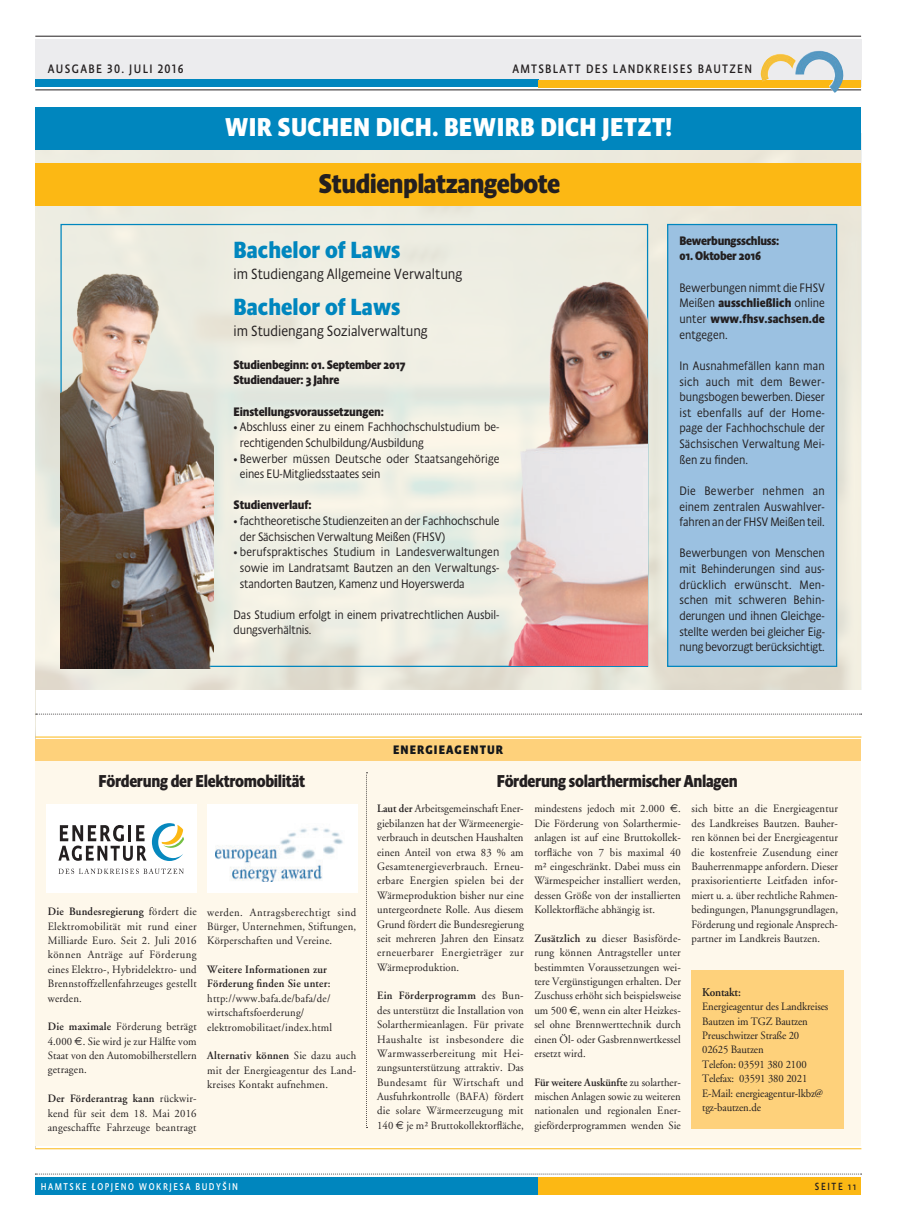
<style>
.page{position:relative;width:897px;height:1230px;background:#fff}
.page>*{position:absolute;margin:0;border:0;box-sizing:border-box;transform-origin:0 0}
.t1{font:700 27.5px "Absara Sans Head OT";letter-spacing:-.02em;color:#231f20}
.t2{font:700 26.25px "Absara Sans Head OT";letter-spacing:.01em;color:#fff}
.t3{font:700 23.75px "Absara Sans Head OT";color:#0086be}
.t4{font:700 17.5px "Absara Sans Head OT";letter-spacing:-.02em;color:#231f20;scale:.95 1}
.t5{font:300 15px "Absara Sans Head OT";color:#231f20}
.t6{font:300 12.5px/15.6px "Absara Sans Head OT";letter-spacing:-.01em;color:#231f20;text-align:justify}
.t7{font:700 12.5px/15.6px "Absara Sans Head OT";letter-spacing:-.02em;color:#231f20}
.t8{font:12.5px "Absara Sans Head OT";letter-spacing:.1em;color:#231f20}
.t9{font:700 12.5px "Absara Sans Head OT";letter-spacing:.085em;color:#14171a}
.t10{font:600 11.88px "Adobe Garamond";letter-spacing:-.01em;color:#231f20;scale:.95 1}
.t11{font:11.25px/14.4px "Adobe Garamond";letter-spacing:.01em;color:#231f20;text-align:justify;scale:.95 1}
.t12{font:11.25px/14.4px "Adobe Garamond";letter-spacing:-.01em;color:#231f20;scale:.95 1}
.t13{font:600 11.25px/14.4px "Adobe Garamond";letter-spacing:.02em;color:#231f20;scale:.95 1}
.t14{font:10.62px "Absara Sans Head OT";letter-spacing:.16em;color:#231f20;scale:.95 1}
.t15{font:10px "Absara Sans Head OT";letter-spacing:.16em;color:#fff;scale:.95 1}
.s1{font-weight:700}
.s2{font-weight:600}
.s3{font-family:"Euro Sans"}
</style>
<div class="page">
<div style="left:35px;top:1177px;width:504px;height:17px;background:#0086be"></div>
<div style="left:538px;top:1177px;width:323px;height:18px;background:#fcb814"></div>
<svg style="left:35px;top:1173px;width:827px;height:1px"></svg>
<div style="left:35px;top:39px;width:826px;height:48px;background:#ececee"></div>
<div style="left:35px;top:80px;width:504px;height:7px;background:#0086be"></div>
<div style="left:538px;top:80px;width:323px;height:7px;background:#fcb814"></div>
<hr style="left:35px;top:90px;width:826px;height:1px;background:#231f20">
<hr style="left:35px;top:36px;width:826px;height:1px;background:#231f20">
<img style="left:760px;top:51px;width:84px;height:42px">
<img style="left:35px;top:690px;width:1px;height:458px">
<img style="left:35px;top:149px;width:826px;height:540px">
<div style="left:35px;top:107px;width:826px;height:42px;background:#0086be"></div>
<div style="left:35px;top:163px;width:826px;height:43px;background:#fcb814"></div>
<img style="left:61px;top:259px;width:152px;height:409px">
<img style="left:493px;top:267px;width:154px;height:398px">
<div style="left:667px;top:224px;width:170px;height:443px;background:#9bc1e1;border:1px solid #0086be"></div>
<div style="left:35px;top:741px;width:826px;height:404px;background:#fef8eb"></div>
<svg style="left:366px;top:772px;width:1px;height:356px"></svg>
<hr style="left:35px;top:1148px;width:826px;height:1px;background:#fcb814">
<div style="left:35px;top:739px;width:826px;height:21px;background:#fed17b"></div>
<hr style="left:35px;top:736px;width:826px;height:1px;background:#fcb814">
<div style="left:207px;top:804px;width:151px;height:89px;background:#fff"></div>
<img style="left:215px;top:827px;width:128px;height:54px">
<div style="left:46px;top:804px;width:150px;height:89px;background:#fff"></div>
<svg style="left:152px;top:823px;width:32px;height:38px"></svg>
<svg style="left:58px;top:825px;width:88px;height:36px"></svg>
<svg style="left:59px;top:868px;width:125px;height:6px"></svg>
<svg style="left:36px;top:714px;width:825px;height:1px"></svg>
<div style="left:691px;top:970px;width:153px;height:158px;background:#fed17b"></div>
<p class="t8" style="left:48px;top:61px;width:137px">AUSGABE 30. JULI 2016</p>
<p class="t8" style="left:512px;top:61px;width:241px">AMTSBLATT DES LANDKREISES BAUTZEN</p>
<h2 class="t2" style="left:225px;top:112px;width:449px">WIR SUCHEN DICH. BEWIRB DICH JETZT!</h2>
<h1 class="t1" style="left:318px;top:167px;width:243px">Studienplatzangebote</h1>
<h3 class="t3" style="left:233px;top:236px;width:168px">Bachelor of Laws</h3>
<h3 class="t5" style="left:233px;top:265px;width:230px">im Studiengang Allgemeine Verwaltung</h3>
<h3 class="t3" style="left:233px;top:293px;width:168px">Bachelor of Laws</h3>
<h3 class="t5" style="left:233px;top:321px;width:196px">im Studiengang Sozialverwaltung</h3>
<p class="t7" style="left:233px;top:357px;width:173px">Studienbeginn: 01. September 2017<br>Studiendauer: 3 Jahre</p>
<p class="t7" style="left:233px;top:403px;width:152px">Einstellungsvoraussetzungen:</p>
<p class="t6" style="left:240px;top:419px;width:261px;text-indent:-6px">• Abschluss einer zu einem Fachhochschulstudium be&shy;rechtigenden Schulbildung/Ausbildung</p>
<p class="t6" style="left:240px;top:450px;width:261px;text-indent:-6px">• Bewerber müssen Deutsche oder Staatsangehörige eines EU-Mitgliedsstaates sein</p>
<p class="t7" style="left:233px;top:497px;width:80px">Studienverlauf:</p>
<p class="t6" style="left:240px;top:513px;width:261px;text-indent:-6px">• fachtheoretische Studienzeiten an der Fachhochschule der Sächsischen Verwaltung Meißen (FHSV)</p>
<p class="t6" style="left:240px;top:544px;width:261px;text-indent:-6px">• berufspraktisches Studium in Landesverwaltungen sowie im Landratsamt Bautzen an den Verwaltungs&shy;standorten Bautzen, Kamenz und Hoyerswerda</p>
<p class="t6" style="left:233px;top:607px;width:267px">Das Studium erfolgt in einem privatrechtlichen Ausbil&shy;dungsverhältnis.</p>
<p class="t7" style="left:679px;top:233px;width:101px">Bewerbungsschluss:</p>
<p class="t7" style="left:679px;top:248px;width:83px">01. Oktober 2016</p>
<p class="t6" style="left:679px;top:280px;width:147px">Bewerbungen nimmt die FHSV Meißen <span class="s1">ausschließlich</span> online unter <span class="s1">www.fhsv.sachsen.de </span>entgegen.</p>
<p class="t6" style="left:679px;top:358px;width:147px">In Ausnahmefällen kann man sich auch mit dem Bewer&shy;bungsbogen bewerben. Dieser ist ebenfalls auf der Home&shy;page der Fachhochschule der Sächsischen Verwaltung Mei&shy;ßen zu finden.</p>
<p class="t6" style="left:679px;top:483px;width:147px">Die Bewerber nehmen an einem zentralen Auswahlver&shy;fahren an der FHSV Meißen teil.</p>
<p class="t6" style="left:679px;top:545px;width:147px">Bewerbungen von Menschen mit Behinderungen sind aus&shy;drücklich erwünscht. Men&shy;schen mit schweren Behin&shy;derungen und ihnen Gleichge&shy;stellte werden bei gleicher Eig&shy;nung bevorzugt berücksichtigt.</p>
<p class="t9" style="left:393px;top:742px;width:112px">ENERGIEAGENTUR</p>
<h3 class="t4" style="left:99px;top:770px;width:219px">Förderung der Elektromobilität</h3>
<p class="t11" style="left:48px;top:904px;width:158px"><span class="s2">Die Bundesregierung</span> fördert die Elektromobilität mit rund einer Milliarde Euro. Seit 2. Juli 2016 können Anträge auf Förderung eines Elektro-, Hybridelektro- und Brennstoffzellenfahrzeuges gestellt werden.</p>
<p class="t11" style="left:48px;top:1019px;width:158px"><span class="s2">Die maximale</span> Förderung beträgt 4.000 <span class="s3">€</span>. Sie wird je zur Hälfte vom Staat von den Automobilherstellern getragen.</p>
<p class="t11" style="left:48px;top:1091px;width:158px"><span class="s2">Der Förderantrag kann</span> rückwir&shy;kend für seit dem 18. Mai 2016 angeschaffte Fahrzeuge beantragt</p>
<p class="t11" style="left:207px;top:905px;width:158px">werden. Antragsberechtigt sind Bürger, Unternehmen, Stiftungen, Körperschaften und Vereine.</p>
<p class="t13" style="left:207px;top:962px;width:131px">Weitere Informationen zur<br>Förderung finden Sie unter:</p>
<p class="t11" style="left:207px;top:991px;width:133px;text-align:left">http://www.bafa.de/bafa/de/ wirtschaftsfoerderung/ elektromobilitaet/index.html</p>
<p class="t11" style="left:207px;top:1048px;width:158px"><span class="s2">Alternativ können</span> Sie dazu auch mit der Energieagentur des Land&shy;kreises Kontakt aufnehmen.</p>
<h3 class="t4" style="left:497px;top:770px;width:255px">Förderung solarthermischer Anlagen</h3>
<p class="t11" style="left:377px;top:802px;width:156px"><span class="s2">Laut der</span> Arbeitsgemeinschaft Ener&shy;giebilanzen hat der Wärmeenergie&shy;verbrauch in deutschen Haushalten einen Anteil von etwa 83 % am Gesamtenergieverbrauch. Erneu&shy;erbare Energien spielen bei der Wärmeproduktion bisher nur eine untergeordnete Rolle. Aus diesem Grund fördert die Bundesregierung seit mehreren Jahren den Einsatz erneuerbarer Energieträger zur Wärmeproduktion.</p>
<p class="t11" style="left:377px;top:989px;width:156px"><span class="s2">Ein Förderprogramm</span> des Bun&shy;des unterstützt die Installation von Solarthermieanlagen. Für private Haushalte ist insbesondere die Warmwasserbereitung mit Hei&shy;zungsunterstützung attraktiv. Das Bundesamt für Wirtschaft und Ausfuhrkontrolle (BAFA) fördert die solare Wärmeerzeugung mit 140 <span class="s3">€</span> je m² Bruttokollektorfläche,</p>
<p class="t11" style="left:534px;top:802px;width:156px">mindestens jedoch mit 2.000 <span class="s3">€</span>.<br>Die Förderung von Solarthermie&shy;anlagen ist auf eine Bruttokollek&shy;torfläche von 7 bis maximal 40 m² eingeschränkt. Dabei muss ein Wärmespeicher installiert werden, dessen Größe von der installierten Kollektorfläche abhängig ist.</p>
<p class="t11" style="left:534px;top:931px;width:156px"><span class="s2">Zusätzlich zu</span> dieser Basisförde&shy;rung können Antragsteller unter bestimmten Voraussetzungen wei&shy;tere Vergünstigungen erhalten. Der Zuschuss erhöht sich beispielsweise um 500 <span class="s3">€</span>, wenn ein alter Heizkes&shy;sel ohne Brennwerttechnik durch einen Öl- oder Gasbrennwertkessel ersetzt wird.</p>
<p class="t11" style="left:534px;top:1075px;width:156px"><span class="s2">Für weitere Auskünfte</span> zu solarther&shy;mischen Anlagen sowie zu weiteren nationalen und regionalen Ener&shy;gieförderprogrammen wenden Sie</p>
<p class="t11" style="left:691px;top:802px;width:156px">sich bitte an die Energieagentur des Landkreises Bautzen. Bauher&shy;ren können bei der Energieagentur die kostenfreie Zusendung einer Bauherrenmappe anfordern. Dieser praxisorientierte Leitfaden infor&shy;miert u. a. über rechtliche Rahmen&shy;bedingungen, Planungsgrundlagen, Förderung und regionale Ansprech&shy;partner im Landkreis Bautzen.</p>
<p class="t10" style="left:702px;top:985px;width:42px">Kontakt:</p>
<p class="t12" style="left:702px;top:999px;width:134px">Energieagentur des Landkreises<br>Bautzen im TGZ Bautzen<br>Preuschwitzer Straße 20<br>02625 Bautzen<br>Telefon: 03591 380 2100<br>Telefax: 03591 380 2021<br>E-Mail: energieagentur-lkbz@ tgz-bautzen.de</p>
<p class="t15" style="left:41px;top:1180px;width:209px">HAMTSKE <sup>/</sup>LOPJENO WOKRJESA BUDYŠIN</p>
<p class="t14" style="left:814px;top:1179px;width:45px">SEITE 11</p>
</div>
